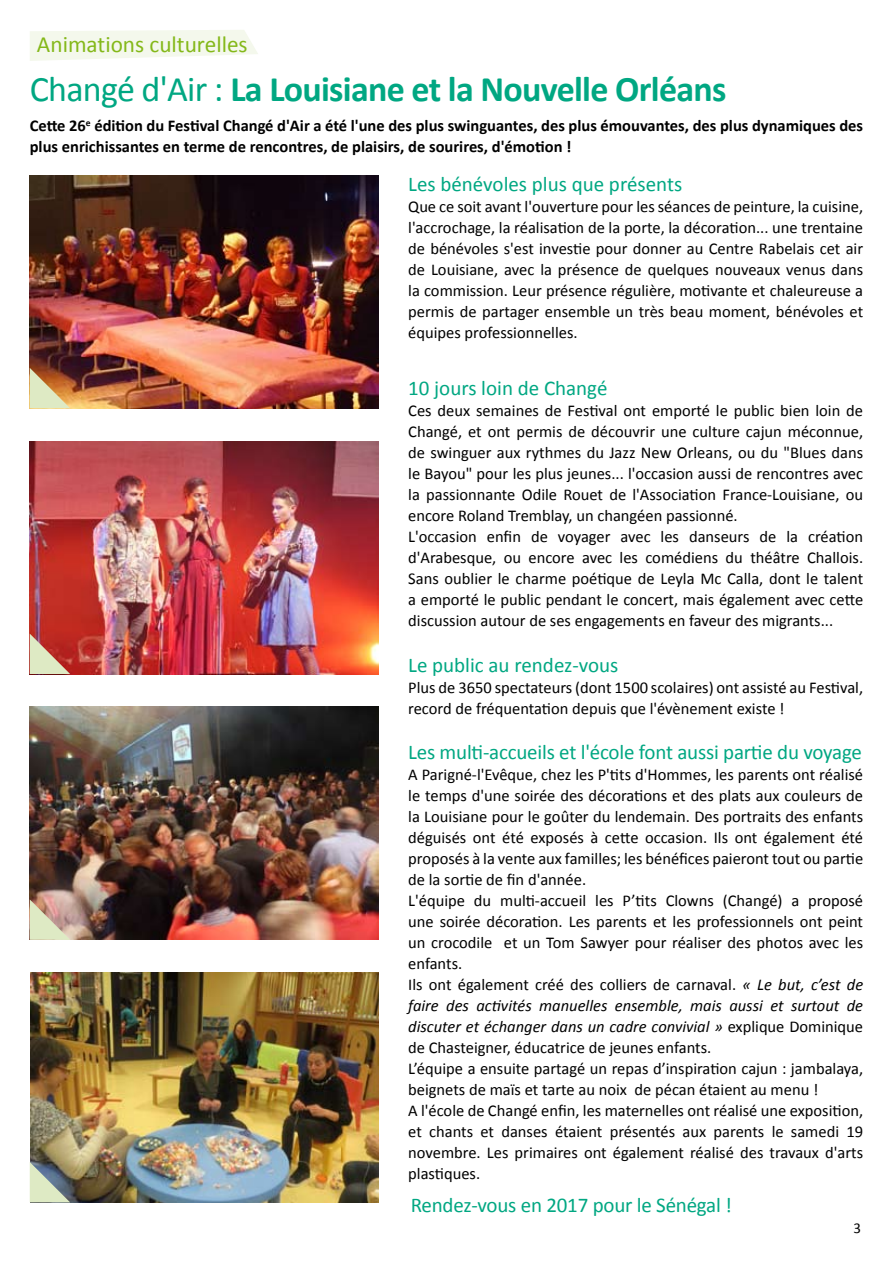
<style>
.page{position:relative;width:893px;height:1263px;background:#fff}
.page>*{position:absolute;margin:0;border:0;box-sizing:border-box;transform-origin:0 0}
.t1{font:700 36px "Calibri";letter-spacing:-.02em;color:#00a782}
.t2{font:23.25px "Calibri";color:#84b819}
.t3{font:21px "Calibri";letter-spacing:-.01em;color:#00a782}
.t4{font:16.5px/21px "Calibri";color:#000}
.t5{font:700 16.5px/21px "Calibri";color:#000}
.t6{font:15px "Calibri";color:#000}
.s1{font-weight:400}
.s2{font-style:italic}
</style>
<div class="page">
<svg style="left:30px;top:30px;width:228px;height:31px"></svg>
<img style="left:30px;top:175px;width:348px;height:233px">
<img style="left:30px;top:441px;width:348px;height:233px">
<img style="left:30px;top:707px;width:348px;height:233px">
<img style="left:30px;top:973px;width:348px;height:229px">
<svg style="left:30px;top:368px;width:40px;height:40px"></svg>
<svg style="left:30px;top:634px;width:40px;height:40px"></svg>
<svg style="left:30px;top:899px;width:40px;height:41px"></svg>
<svg style="left:30px;top:1162px;width:40px;height:40px"></svg>
<h2 class="t2" style="left:37px;top:29px;width:212px">Animations culturelles</h2>
<h1 class="t1" style="left:30px;top:66px;width:698px"><span class="s1">Changé d'Air :</span> La Louisiane et la Nouvelle Orléans</h1>
<p class="t5" style="left:30px;top:115px;width:835px">Cette 26<sup>e</sup> édition du Festival Changé d'Air a été l'une des plus swinguantes, des plus émouvantes, des plus dynamiques des plus enrichissantes en terme de rencontres, de plaisirs, de sourires, d'émotion !</p>
<p class="t3" style="left:408px;top:171px;width:276px">Les bénévoles plus que présents</p>
<p class="t4" style="left:408px;top:195px;width:456px;text-align:justify">Que ce soit avant l'ouverture pour les séances de peinture, la cuisine, l'accrochage, la réalisation de la porte, la décoration... une trentaine de bénévoles s'est investie pour donner au Centre Rabelais cet air de Louisiane, avec la présence de quelques nouveaux venus dans la commission. Leur présence régulière, motivante et chaleureuse a permis de partager ensemble un très beau moment, bénévoles et équipes professionnelles.</p>
<p class="t3" style="left:408px;top:375px;width:201px">10 jours loin de Changé</p>
<p class="t4" style="left:408px;top:399px;width:456px">Ces deux semaines de Festival ont emporté le public bien loin de Changé, et ont permis de découvrir une culture cajun méconnue, de swinguer aux rythmes du Jazz New Orleans, ou du "Blues dans le Bayou" pour les plus jeunes... l'occasion aussi de rencontres avec la passionnante Odile Rouet de l'Association France-Louisiane, ou encore Roland Tremblay, un changéen passionné.<br>L'occasion enfin de voyager avec les danseurs de la création d'Arabesque, ou encore avec les comédiens du théâtre Challois.<br>Sans oublier le charme poétique de Leyla Mc Calla, dont le talent a emporté le public pendant le concert, mais également avec cette discussion autour de ses engagements en faveur des migrants...</p>
<p class="t3" style="left:408px;top:652px;width:212px">Le public au rendez-vous</p>
<p class="t4" style="left:408px;top:676px;width:456px">Plus de 3650 spectateurs (dont 1500 scolaires) ont assisté au Festival, record de fréquentation depuis que l'évènement existe !</p>
<p class="t3" style="left:408px;top:738px;width:455px">Les multi-accueils et l'école font aussi partie du voyage</p>
<p class="t4" style="left:408px;top:763px;width:456px">A Parigné-l'Evêque, chez les P'tits d'Hommes, les parents ont réalisé le temps d'une soirée des décorations et des plats aux couleurs de la Louisiane pour le goûter du lendemain. Des portraits des enfants déguisés ont été exposés à cette occasion. Ils ont également été proposés à la vente aux familles; les bénéfices paieront tout ou partie de la sortie de fin d'année.<br>L'équipe du multi-accueil les P’tits Clowns (Changé) a proposé une soirée décoration. Les parents et les professionnels ont peint un crocodile et un Tom Sawyer pour réaliser des photos avec les enfants.<br>Ils ont également créé des colliers de carnaval. <span class="s2">« Le but, c’est de faire des activités manuelles ensemble, mais aussi et surtout de discuter et échanger dans un cadre convivial »</span> explique Dominique de Chasteigner, éducatrice de jeunes enfants.<br>L’équipe a ensuite partagé un repas d’inspiration cajun : jambalaya, beignets de maïs et tarte au noix de pécan étaient au menu !<br>A l'école de Changé enfin, les maternelles ont réalisé une exposition, et chants et danses étaient présentés aux parents le samedi 19 novembre. Les primaires ont également réalisé des travaux d'arts plastiques.</p>
<p class="t3" style="left:411px;top:1192px;width:323px">Rendez-vous en 2017 pour le Sénégal !</p>
<p class="t6" style="left:854px;top:1218px;width:9px">3</p>
</div>
